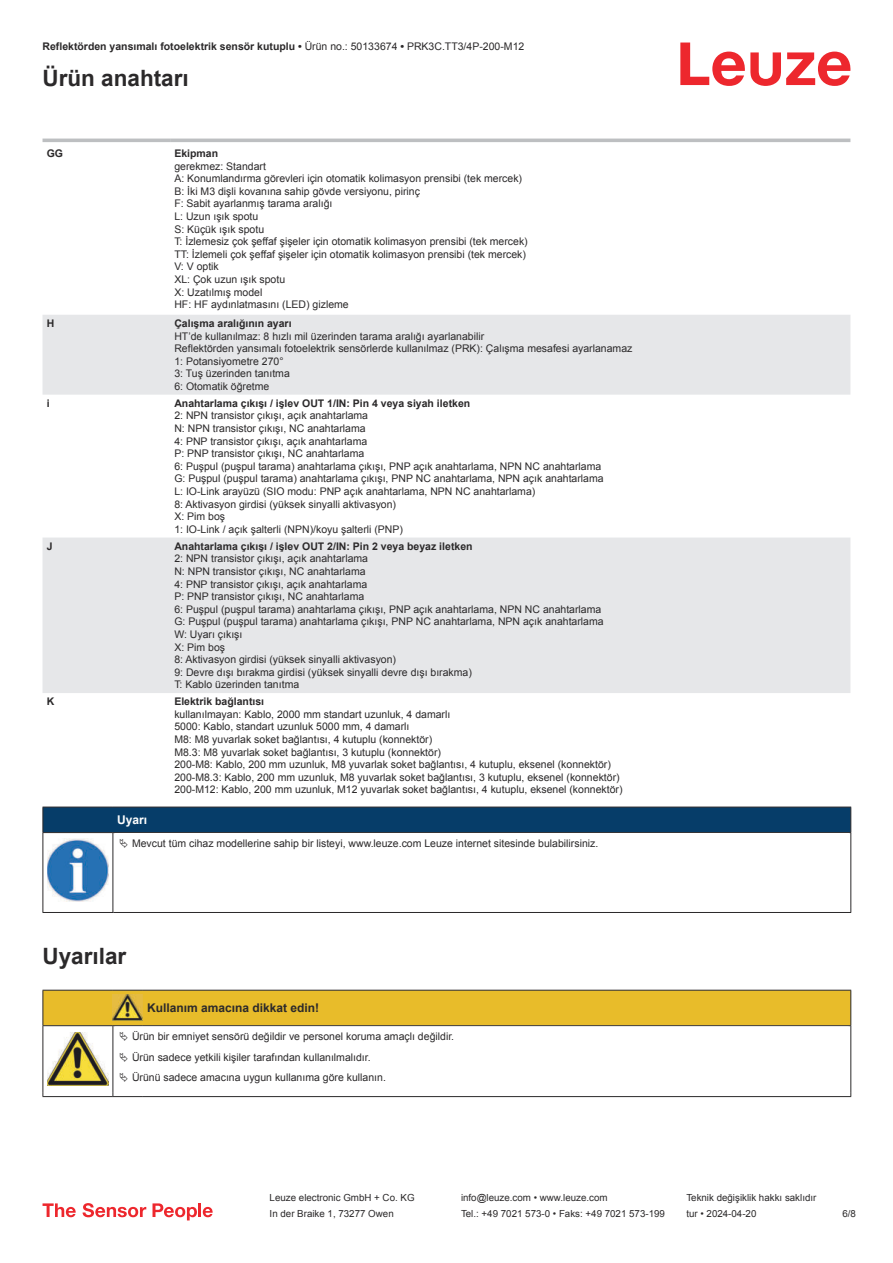
<style>
.page{position:relative;width:893px;height:1263px;background:#fff}
.page>*{position:absolute;margin:0;border:0;box-sizing:border-box;transform-origin:0 0}
.t1{font:700 22.5px "Arial";color:#2b292a}
.t2{font:700 12px "Arial";color:#2b292a}
.t3{font:700 12px "Arial";color:#fff}
.t4{font:10.5px/12.6px "Arial";color:#2b292a}
.t5{font:700 10.5px "Arial";color:#2b292a}
.t6{font:9.75px "Arial";color:#2b292a}
.s1{font-weight:400}
</style>
<div class="page">
<svg style="left:680px;top:43px;width:170px;height:43px"></svg>
<svg style="left:43px;top:315px;width:807px;height:378px;fill:#e6e7e9"></svg>
<hr style="left:43px;top:139px;width:127px;height:3px;background:#bdbfc1">
<hr style="left:170px;top:139px;width:680px;height:3px;background:#bdbfc1">
<svg style="left:43px;top:1203px;width:33px;height:14px"></svg>
<svg style="left:83px;top:1203px;width:63px;height:14px"></svg>
<svg style="left:153px;top:1203px;width:44px;height:17px"></svg>
<hr style="left:198px;top:1203px;width:3px;height:14px;background:#ed272d">
<svg style="left:203px;top:1207px;width:10px;height:10px"></svg>
<hr style="left:43px;top:832px;width:70px;height:1px;background:#2b292a">
<div style="left:43px;top:807px;width:808px;height:25px;background:#063d69"></div>
<hr style="left:113px;top:832px;width:738px;height:1px;background:#2b292a">
<hr style="left:43px;top:833px;width:1px;height:75px;background:#2b292a">
<hr style="left:113px;top:833px;width:1px;height:75px;background:#2b292a">
<hr style="left:850px;top:833px;width:1px;height:75px;background:#2b292a">
<hr style="left:43px;top:912px;width:70px;height:1px;background:#2b292a">
<hr style="left:113px;top:912px;width:738px;height:1px;background:#2b292a">
<img style="left:47px;top:839px;width:61px;height:63px">
<hr style="left:43px;top:1096px;width:70px;height:1px;background:#2b292a">
<hr style="left:113px;top:1096px;width:30px;height:1px;background:#2b292a">
<hr style="left:143px;top:1096px;width:708px;height:1px;background:#2b292a">
<svg style="left:43px;top:990px;width:808px;height:106px"></svg>
<p class="t5" style="left:43px;top:39px;width:483px">Reflektörden yansımalı fotoelektrik sensör kutuplu • <span class="s1">Ürün no.: 50133674</span> • <span class="s1">PRK3C.TT3/4P-200-M12</span></p>
<h1 class="t1" style="left:43px;top:63px;width:148px">Ürün anahtarı</h1>
<p class="t5" style="left:47px;top:149px;width:18px">GG</p>
<p class="t5" style="left:174px;top:146px;width:45px">Ekipman</p>
<p class="t4" style="left:174px;top:160px;width:355px">gerekmez: Standart<br>A: Konumlandırma görevleri için otomatik kolimasyon prensibi (tek mercek)<br>B: İki M3 dişli kovanına sahip gövde versiyonu, pirinç<br>F: Sabit ayarlanmış tarama aralığı<br>L: Uzun ışık spotu<br>S: Küçük ışık spotu<br>T: İzlemesiz çok şeffaf şişeler için otomatik kolimasyon prensibi (tek mercek)<br>TT: İzlemeli çok şeffaf şişeler için otomatik kolimasyon prensibi (tek mercek)<br>V: V optik<br>XL: Çok uzun ışık spotu<br>X: Uzatılmış model<br>HF: HF aydınlatmasını (LED) gizleme</p>
<p class="t5" style="left:47px;top:319px;width:9px">H</p>
<p class="t5" style="left:174px;top:316px;width:119px">Çalışma aralığının ayarı</p>
<p class="t4" style="left:174px;top:329px;width:460px">HT’de kullanılmaz: 8 hızlı mil üzerinden tarama aralığı ayarlanabilir<br>Reflektörden yansımalı fotoelektrik sensörlerde kullanılmaz (PRK): Çalışma mesafesi ayarlanamaz 1: Potansiyometre 270°<br>3: Tuş üzerinden tanıtma<br>6: Otomatik öğretme</p>
<p class="t5" style="left:47px;top:399px;width:4px">i</p>
<p class="t5" style="left:174px;top:396px;width:297px">Anahtarlama çıkışı / işlev OUT 1/IN: Pin 4 veya siyah iletken</p>
<p class="t4" style="left:174px;top:409px;width:431px">2: NPN transistor çıkışı, açık anahtarlama<br>N: NPN transistor çıkışı, NC anahtarlama<br>4: PNP transistor çıkışı, açık anahtarlama<br>P: PNP transistor çıkışı, NC anahtarlama<br>6: Puşpul (puşpul tarama) anahtarlama çıkışı, PNP açık anahtarlama, NPN NC anahtarlama G: Puşpul (puşpul tarama) anahtarlama çıkışı, PNP NC anahtarlama, NPN açık anahtarlama L: IO-Link arayüzü (SIO modu: PNP açık anahtarlama, NPN NC anahtarlama)<br>8: Aktivasyon girdisi (yüksek sinyalli aktivasyon)<br>X: Pim boş<br>1: IO-Link / açık şalterli (NPN)/koyu şalterli (PNP)</p>
<p class="t5" style="left:47px;top:539px;width:7px">J</p>
<p class="t5" style="left:174px;top:539px;width:300px">Anahtarlama çıkışı / işlev OUT 2/IN: Pin 2 veya beyaz iletken</p>
<p class="t4" style="left:174px;top:552px;width:431px">2: NPN transistor çıkışı, açık anahtarlama<br>N: NPN transistor çıkışı, NC anahtarlama<br>4: PNP transistor çıkışı, açık anahtarlama<br>P: PNP transistor çıkışı, NC anahtarlama<br>6: Puşpul (puşpul tarama) anahtarlama çıkışı, PNP açık anahtarlama, NPN NC anahtarlama G: Puşpul (puşpul tarama) anahtarlama çıkışı, PNP NC anahtarlama, NPN açık anahtarlama W: Uyarı çıkışı<br>X: Pim boş<br>8: Aktivasyon girdisi (yüksek sinyalli aktivasyon)<br>9: Devre dışı bırakma girdisi (yüksek sinyalli devre dışı bırakma)<br>T: Kablo üzerinden tanıtma</p>
<p class="t5" style="left:47px;top:698px;width:9px">K</p>
<p class="t5" style="left:174px;top:694px;width:91px">Elektrik bağlantısı</p>
<p class="t4" style="left:174px;top:708px;width:450px">kullanılmayan: Kablo, 2000 mm standart uzunluk, 4 damarlı<br>5000: Kablo, standart uzunluk 5000 mm, 4 damarlı<br>M8: M8 yuvarlak soket bağlantısı, 4 kutuplu (konnektör)<br>M8.3: M8 yuvarlak soket bağlantısı, 3 kutuplu (konnektör)<br>200-M8: Kablo, 200 mm uzunluk, M8 yuvarlak soket bağlantısı, 4 kutuplu, eksenel (konnektör)<br>200-M8.3: Kablo, 200 mm uzunluk, M8 yuvarlak soket bağlantısı, 3 kutuplu, eksenel (konnektör)<br>200-M12: Kablo, 200 mm uzunluk, M12 yuvarlak soket bağlantısı, 4 kutuplu, eksenel (konnektör)</p>
<p class="t3" style="left:117px;top:811px;width:32px">Uyarı</p>
<p class="t4" style="left:132px;top:837px;width:468px">Mevcut tüm cihaz modellerine sahip bir listeyi, www.leuze.com Leuze internet sitesinde bulabilirsiniz.</p>
<h1 class="t1" style="left:43px;top:940px;width:85px">Uyarılar</h1>
<p class="t2" style="left:147px;top:999px;width:174px">Kullanım amacına dikkat edin!</p>
<p class="t4" style="left:132px;top:1026px;width:324px;line-height:20.2px">Ürün bir emniyet sensörü değildir ve personel koruma amaçlı değildir.<br>Ürün sadece yetkili kişiler tarafından kullanılmalıdır.<br>Ürünü sadece amacına uygun kullanıma göre kullanın.</p>
<p class="t6" style="left:270px;top:1191px;width:146px">Leuze electronic GmbH + Co. KG</p>
<p class="t6" style="left:461px;top:1191px;width:148px">info@leuze.com • www.leuze.com</p>
<p class="t6" style="left:686px;top:1191px;width:132px">Teknik değişiklik hakkı saklıdır</p>
<p class="t6" style="left:270px;top:1207px;width:126px">In der Braike 1, 73277 Owen</p>
<p class="t6" style="left:461px;top:1207px;width:205px">Tel.: +49 7021 573-0 • Faks: +49 7021 573-199</p>
<p class="t6" style="left:686px;top:1207px;width:72px">tur • 2024-04-20</p>
<p class="t6" style="left:842px;top:1210px;width:15px">6 /8</p>
</div>
